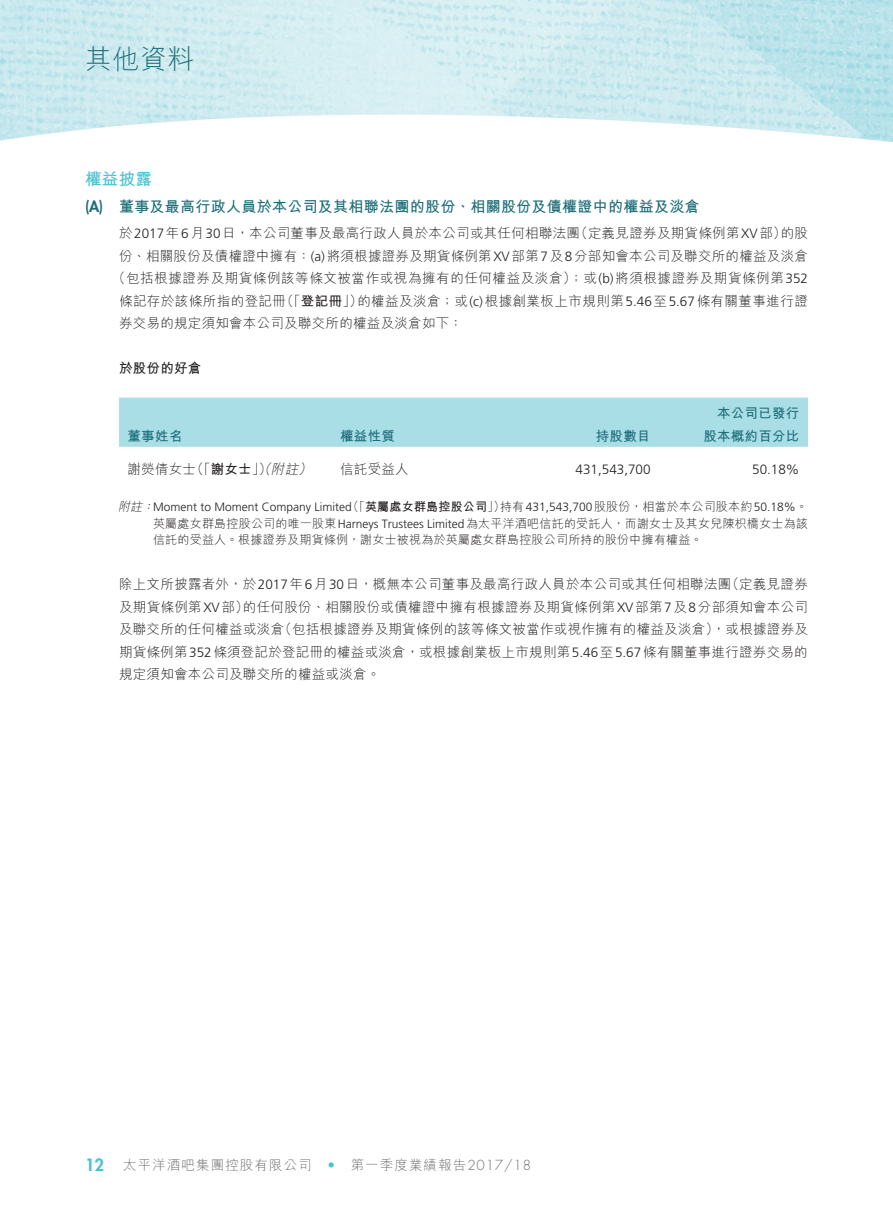
<style>
.page{position:relative;width:893px;height:1212px;background:#fff}
.page>*{position:absolute;margin:0;border:0;box-sizing:border-box;transform-origin:0 0}
.t1{font:300 27px "M Hei HK";color:#1c6d77}
._01_H1{font:700 16.5px "M Hei HK";color:#47c3d2}
.t2{font:800 16.5px "Futura Std";color:#47c3d2}
._02_H2{font:700 15px "M Hei HK";letter-spacing:.02em;color:#1c6d77}
._02_H2-2{font:800 15px "Futura Std";color:#1c6d77}
._00_txt{font:300 13.5px/22.5px "M Hei HK";letter-spacing:.02em;color:#231f20}
._00_txt-2{font:300 13.5px "M Hei HK";letter-spacing:.045em;color:#231f20}
.t3{font:300 13.5px "M Hei HK";letter-spacing:.08em;color:#6c6d70}
._50_Table_txt{font:700 13.5px "M Hei HK";letter-spacing:.02em;color:#1c6d77}
._50_Table_txt-2{font:300 13.5px "M Hei HK";letter-spacing:.02em;color:#231f20}
._50_Table_txt-3{font:300 13.5px "Frutiger LT Std";color:#231f20}
._00_txt-3{font:700 13.5px "M Hei HK";letter-spacing:.02em;color:#231f20}
._50_Table_txt-4{font:italic 300 13.5px "M Hei HK";color:#231f20}
.t4{font:300 13.5px "Futura Std";color:#47c3d2}
._06_Notes{font:300 12px/16.5px "M Hei HK";letter-spacing:.02em;color:#231f20}
._06_Notes-2{font:300 12px "Frutiger LT Std";color:#231f20}
._06_Notes-3{font:700 12px "M Hei HK";letter-spacing:.02em;color:#231f20}
._06_Notes-4{font:italic 300 12px "M Hei HK";color:#231f20}
.s1{font-family:"Frutiger LT Std"}
.s2{font-weight:700}
.s3{font-style:italic}
.s4{font-weight:300}
.s5{font-family:"M Hei HK"}
.s6{font-family:"Futura Std"}
</style>
<div class="page">
<img style="left:0;top:0;width:893px;height:143px">
<div style="left:119px;top:397px;width:689px;height:50px;background:#aadee7"></div>
<p class="t1" style="left:85px;top:45px;width:111px">其他資料</p>
<p class="_01_H1" style="left:85px;top:167px;width:68px">權益披露</p>
<p class="_02_H2" style="left:119px;top:195px;width:582px">董事及最高行政人員於本公司及其相聯法團的股份、相關股份及債權證中的權益及淡倉</p>
<p class="_02_H2-2" style="left:85px;top:196px;width:20px">A( )</p>
<p class="_00_txt" style="left:119px;top:222px;width:463px">於<span class="s1">2017</span>年<span class="s1">6</span>月<span class="s1">30</span>日，本公司董事及最高行政人員於本公司或其任何相聯法團</p>
<p class="_00_txt" style="left:119px;top:244px;width:690px">份、相關股份及債權證中擁有： <span class="s1">)a(</span> 將須根據證券及期貨條例第<span class="s1">XV</span>部第<span class="s1">7</span>及<span class="s1">8</span>分部知會本公司及聯交所的權益及淡倉</p>
<p class="_00_txt-2" style="left:112px;top:271px;width:697px">（包括根據證券及期貨條例該等條文被當作或視為擁有的任何權益及淡倉）；或 <span class="s1">)b(</span> 將須根據證券及期貨條例第<span class="s1">352</span></p>
<p class="_00_txt" style="left:357px;top:289px;width:452px">的權益及淡倉；或 <span class="s1">)c(</span> 根據創業板上市規則第<span class="s1">5.46</span>至<span class="s1">5.67</span>條有關董事進行證</p>
<p class="_00_txt" style="left:574px;top:222px;width:213px">（定義見證券及期貨條例第<span class="s1">XV</span>部）</p>
<p class="_00_txt" style="left:781px;top:222px;width:29px">的股</p>
<p class="_00_txt" style="left:280px;top:289px;width:84px">（「<span class="s2">登記冊</span>」）</p>
<p class="_00_txt" style="left:119px;top:289px;width:345px">條記存於該條所指的登記冊<br>券交易的規定須知會本公司及聯交所的權益及淡倉如下：</p>
<p class="_00_txt-3" style="left:119px;top:359px;width:84px">於股份的好倉</p>
<p class="_50_Table_txt" style="left:128px;top:426px;width:56px">董事姓名</p>
<p class="_50_Table_txt" style="left:340px;top:426px;width:56px">權益性質</p>
<p class="_50_Table_txt-2" style="left:190px;top:462px;width:85px">（「<span class="s2">謝女士</span>」<span class="s3">（</span>）</p>
<p class="_50_Table_txt-4" style="left:298px;top:462px;width:18px">）</p>
<p class="_50_Table_txt-4" style="left:271px;top:462px;width:32px">附註</p>
<p class="_50_Table_txt-2" style="left:128px;top:462px;width:70px">謝熒倩女士</p>
<p class="_50_Table_txt-2" style="left:340px;top:462px;width:70px">信託受益人</p>
<p class="_50_Table_txt" style="left:596px;top:426px;width:56px">持股數目</p>
<p class="_50_Table_txt-3" style="left:575px;top:462px;width:77px">431,543,700</p>
<p class="_50_Table_txt" style="left:717px;top:404px;width:84px">本公司已發行</p>
<p class="_50_Table_txt" style="left:703px;top:426px;width:98px">股本概約百分比</p>
<p class="_50_Table_txt-3" style="left:752px;top:462px;width:49px">50.18%</p>
<p class="_06_Notes-3" style="left:347px;top:498px;width:160px"><span class="s4">（「</span>英屬處女群島控股公司<span class="s4">」）</span></p>
<p class="_06_Notes-4" style="left:118px;top:501px;width:28px">附註</p>
<p class="_06_Notes-2" style="left:500px;top:500px;width:309px"><span class="s5">持有</span>431,543,700<span class="s5">股股份，相當於本公司股本約</span>50.18%<span class="s5">。</span></p>
<p class="_06_Notes-2" style="left:153px;top:500px;width:200px">Moment to Moment Company Limited</p>
<p class="_06_Notes-4" style="left:142px;top:501px;width:16px">：</p>
<p class="_06_Notes" style="left:153px;top:515px;width:656px">英屬處女群島控股公司的唯一股東<span class="s1">Harneys Trustees Limited</span>為太平洋酒吧信託的受託人，而謝女士及其女兒陳枳橋女士為該信託的受益人。根據證券及期貨條例，謝女士被視為於英屬處女群島控股公司所持的股份中擁有權益。</p>
<p class="_00_txt" style="left:726px;top:573px;width:84px">（定義見證券</p>
<p class="_00_txt" style="left:243px;top:573px;width:567px;text-indent:-124px">除上文所披露者外，於<span class="s1">2017</span>年<span class="s1">6</span>月<span class="s1">30</span>日，概無本公司董事及最高行政人員於本公司或其任何相聯法團<br>的任何股份、相關股份或債權證中擁有根據證券及期貨條例第<span class="s1">XV</span>部第<span class="s1">7</span>及<span class="s1">8</span>分部須知會本公司</p>
<p class="_00_txt" style="left:119px;top:595px;width:131px">及期貨條例第<span class="s1">XV</span>部）</p>
<p class="_00_txt" style="left:278px;top:618px;width:531px">（包括根據證券及期貨條例的該等條文被當作或視作擁有的權益及淡倉，）或根據證券及</p>
<p class="_00_txt" style="left:119px;top:618px;width:690px">及聯交所的任何權益或淡倉<br>期貨條例第<span class="s1">352</span>條須登記於登記冊的權益或淡倉，或根據創業板上市規則第<span class="s1">5.46</span>至<span class="s1">5.67</span>條有關董事進行證券交易的規定須知會本公司及聯交所的權益或淡倉。</p>
<p class="t2" style="left:85px;top:1155px;width:21px">12</p>
<p class="t3" style="left:123px;top:1158px;width:190px">太平洋酒吧集團控股有限公司</p>
<p class="t4" style="left:327px;top:1157px;width:10px">•</p>
<p class="t3" style="left:351px;top:1158px;width:182px">第一季度業績報告<span class="s6">2017/18</span></p>
</div>
